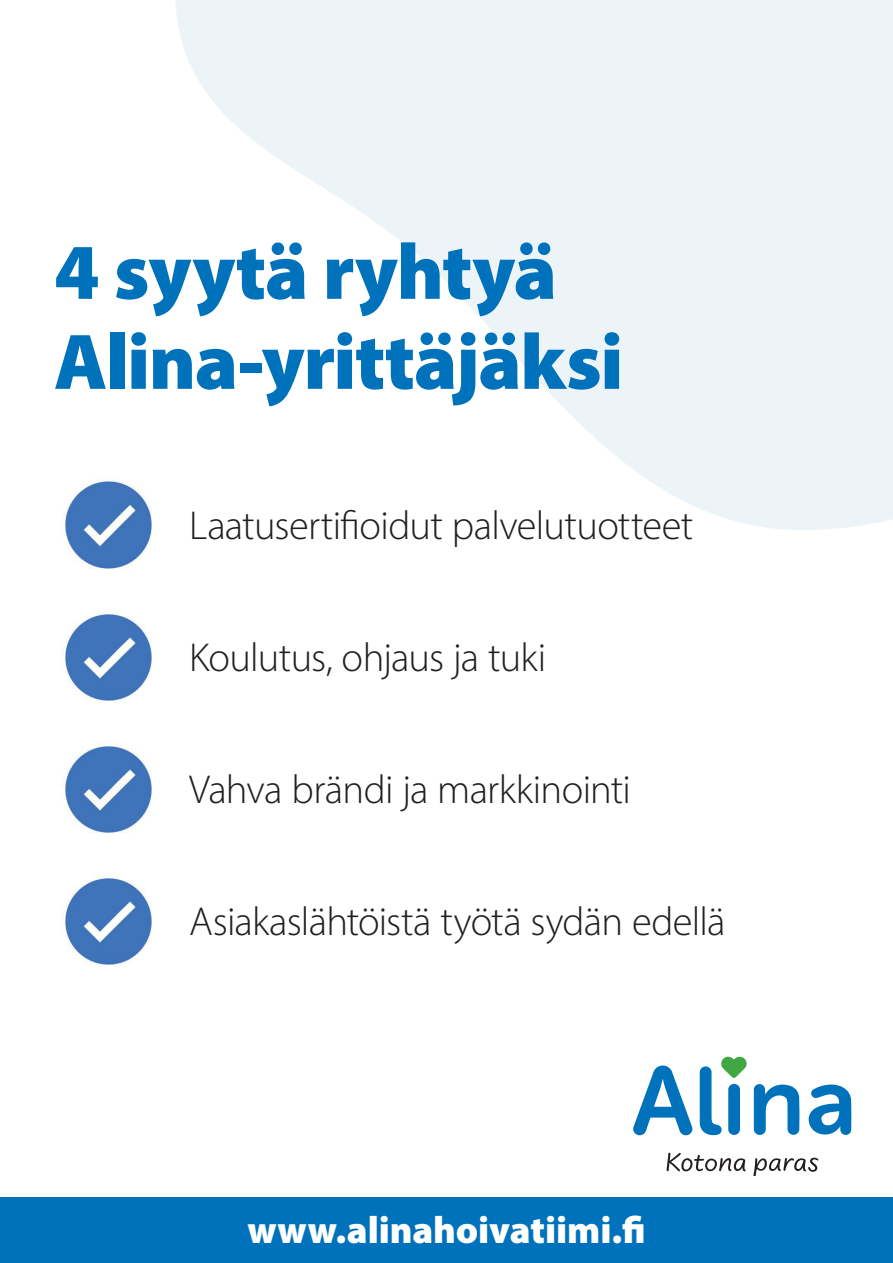
<style>
.page{position:relative;width:893px;height:1263px;background:#fff}
.page>*{position:absolute;margin:0;border:0;box-sizing:border-box;transform-origin:0 0}
.t1{font:900 79.5px/90px "Myriad Pro";letter-spacing:-.02em;color:#0072bc}
.t2{font:300 40.5px "Myriad Pro";letter-spacing:-.02em;color:#231f20}
.t3{font:900 38.1px "Myriad Pro";letter-spacing:-.005em;color:#fff}
</style>
<div class="page">
<svg style="left:175px;top:0;width:718px;height:530px;fill:#edf4f8"></svg>
<div style="left:0;top:1197px;width:893px;height:66px;background:#0072bc"></div>
<svg style="left:754px;top:1084px;width:46px;height:51px"></svg>
<svg style="left:808px;top:1084px;width:43px;height:51px"></svg>
<svg style="left:700px;top:1056px;width:47px;height:80px"></svg>
<svg style="left:633px;top:1065px;width:59px;height:70px"></svg>
<svg style="left:667px;top:1153px;width:79px;height:18px"></svg>
<svg style="left:753px;top:1158px;width:65px;height:18px"></svg>
<img style="left:62px;top:478px;width:90px;height:91px">
<img style="left:62px;top:611px;width:90px;height:90px">
<img style="left:62px;top:743px;width:90px;height:90px">
<img style="left:62px;top:875px;width:90px;height:90px">
<h1 class="t1" style="left:54px;top:224px;width:571px">4 syytä ryhtyä<br>Alina-yrittäjäksi</h1>
<p class="t2" style="left:189px;top:501px;width:505px">Laatusertifioidut palvelutuotteet</p>
<p class="t2" style="left:189px;top:633px;width:358px">Koulutus, ohjaus ja tuki</p>
<p class="t2" style="left:189px;top:765px;width:443px">Vahva brändi ja markkinointi</p>
<p class="t2" style="left:189px;top:897px;width:538px">Asiakaslähtöistä työtä sydän edellä</p>
<p class="t3" style="left:247px;top:1204px;width:399px">www.alinahoivatiimi.fi</p>
</div>
